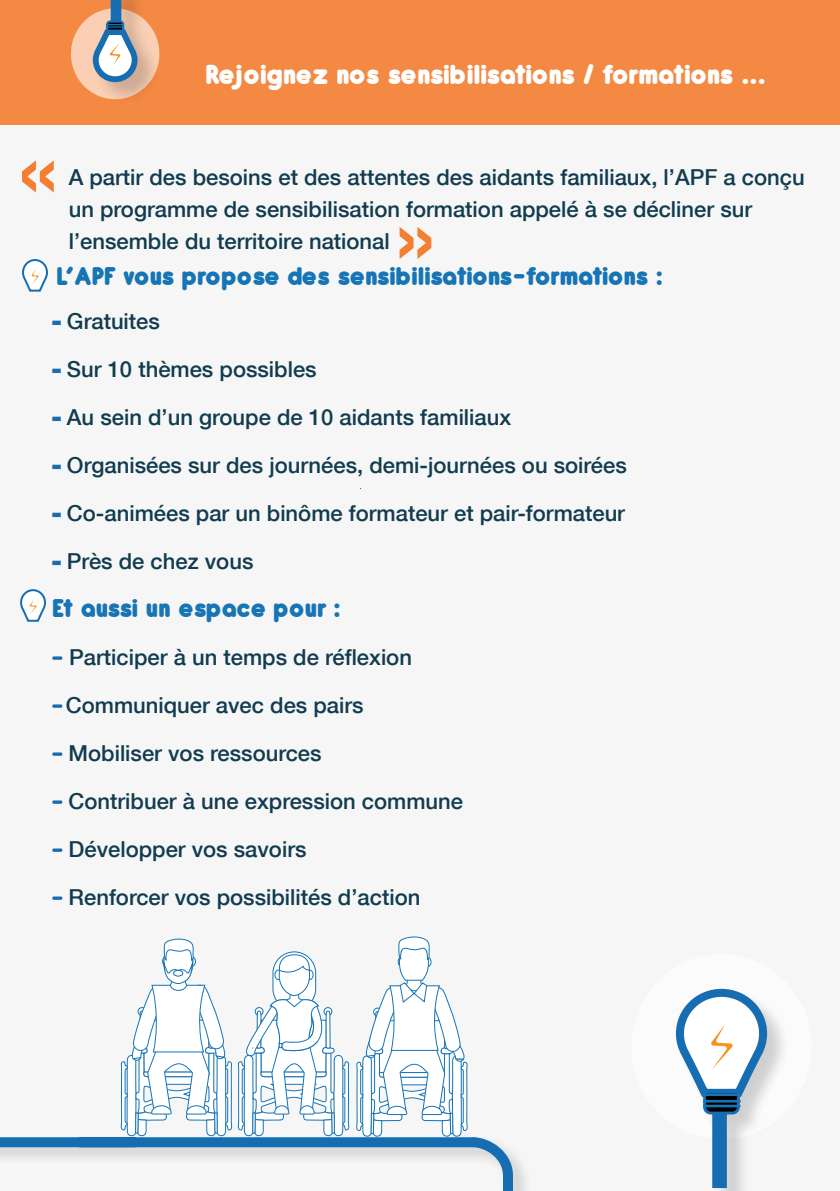
<style>
.page{position:relative;width:840px;height:1191px;background:#fff}
.page>*{position:absolute;margin:0;border:0;box-sizing:border-box;transform-origin:0 0}
.t1{font:800 30px "Antipasto";letter-spacing:-.035em;color:#fff}
.t2{font:800 28px "Antipasto";letter-spacing:-.03em;color:#1774b5}
.t3{font:500 22px/32px "Helvetica Neue LT Com";color:#113b4f}
.s1{color:#176db2}
.s2{font-family:"Antipasto";font-weight:400;color:#176db2}
</style>
<div class="page">
<div style="left:0;top:0;width:839px;height:1191px;background:#f5f6f5"></div>
<div style="left:0;top:0;width:839px;height:125px;background:#f48943"></div>
<div style="left:631px;top:954px;width:180px;height:185px;background:#fff;border-radius:50%"></div>
<svg style="left:22px;top:160px;width:32px;height:32px"></svg>
<svg style="left:52px;top:321px;width:9px;height:4px"></svg>
<svg style="left:52px;top:369px;width:9px;height:4px"></svg>
<svg style="left:52px;top:417px;width:9px;height:4px"></svg>
<svg style="left:52px;top:465px;width:9px;height:4px"></svg>
<svg style="left:52px;top:513px;width:9px;height:4px"></svg>
<svg style="left:52px;top:561px;width:9px;height:4px"></svg>
<svg style="left:52px;top:656px;width:11px;height:4px"></svg>
<svg style="left:52px;top:704px;width:11px;height:4px"></svg>
<svg style="left:52px;top:752px;width:11px;height:4px"></svg>
<svg style="left:52px;top:800px;width:11px;height:4px"></svg>
<svg style="left:52px;top:848px;width:11px;height:4px"></svg>
<svg style="left:52px;top:896px;width:11px;height:4px"></svg>
<div style="left:0;top:1134px;width:532px;height:57px;background:#231f20;opacity:.2"></div>
<svg style="left:0;top:936px;width:517px;height:255px"></svg>
<div style="left:676px;top:989px;width:113px;height:202px;background:#231f20;opacity:.2"></div>
<div style="left:711px;top:1111px;width:15px;height:77px;background:#176db2"></div>
<svg style="left:675px;top:988px;width:95px;height:128px"></svg>
<hr style="left:702px;top:1100px;width:38px;height:2px;background:#1774b5">
<hr style="left:702px;top:1093px;width:38px;height:3px;background:#1774b5">
<svg style="left:22px;top:259px;width:26px;height:33px"></svg>
<div style="left:71px;top:8px;width:88px;height:91px;background:#facfb3;border-radius:50%"></div>
<div style="left:94px;top:0;width:66px;height:105px;background:#231f20;opacity:.2"></div>
<div style="left:111px;top:0;width:10px;height:22px;background:#176db2"></div>
<svg style="left:92px;top:19px;width:48px;height:66px"></svg>
<svg style="left:20px;top:589px;width:26px;height:33px"></svg>
<svg style="left:399px;top:227px;width:32px;height:32px"></svg>
<h1 class="t1" style="left:205px;top:50px;width:562px">Rejoignez nos sensibilisations / formations ...</h1>
<p class="t3" style="left:69px;top:161px;width:737px">A partir des besoins et des attentes des aidants familiaux, l’APF a conçu un programme de sensibilisation formation appelé à se décliner sur l’ensemble du territoire national</p>
<p class="t2" style="left:57px;top:252px;width:607px">L’APF vous propose des sensibilisations-formations :</p>
<p class="t3" style="left:52px;top:305px;width:109px"><span class="s1">-</span> Gratuites</p>
<p class="t3" style="left:52px;top:353px;width:266px"><span class="s1">-</span> Sur 10 thèmes possibles</p>
<p class="t3" style="left:52px;top:401px;width:460px"><span class="s1">-</span> Au sein d’un groupe de 10 aidants familiaux</p>
<p class="t3" style="left:52px;top:449px;width:575px"><span class="s1">-</span> Organisées sur des journées, demi-journées ou soirées</p>
<p class="t3" style="left:52px;top:497px;width:574px"><span class="s1">-</span> Co-animées par un binôme formateur et pair-formateur</p>
<p class="t3" style="left:52px;top:545px;width:202px"><span class="s1">-</span> Près de chez vous</p>
<p class="t2" style="left:52px;top:585px;width:290px">Et aussi un espace pour :</p>
<p class="t3" style="left:52px;top:641px;width:361px"><span class="s2">-</span> Participer à un temps de réflexion</p>
<p class="t3" style="left:52px;top:689px;width:313px"><span class="s2">-</span> Communiquer avec des pairs</p>
<p class="t3" style="left:52px;top:737px;width:271px"><span class="s2">-</span> Mobiliser vos ressources</p>
<p class="t3" style="left:52px;top:785px;width:412px"><span class="s2">-</span> Contribuer à une expression commune</p>
<p class="t3" style="left:52px;top:833px;width:255px"><span class="s2">-</span> Développer vos savoirs</p>
<p class="t3" style="left:52px;top:881px;width:369px"><span class="s2">-</span> Renforcer vos possibilités d’action</p>
</div>
